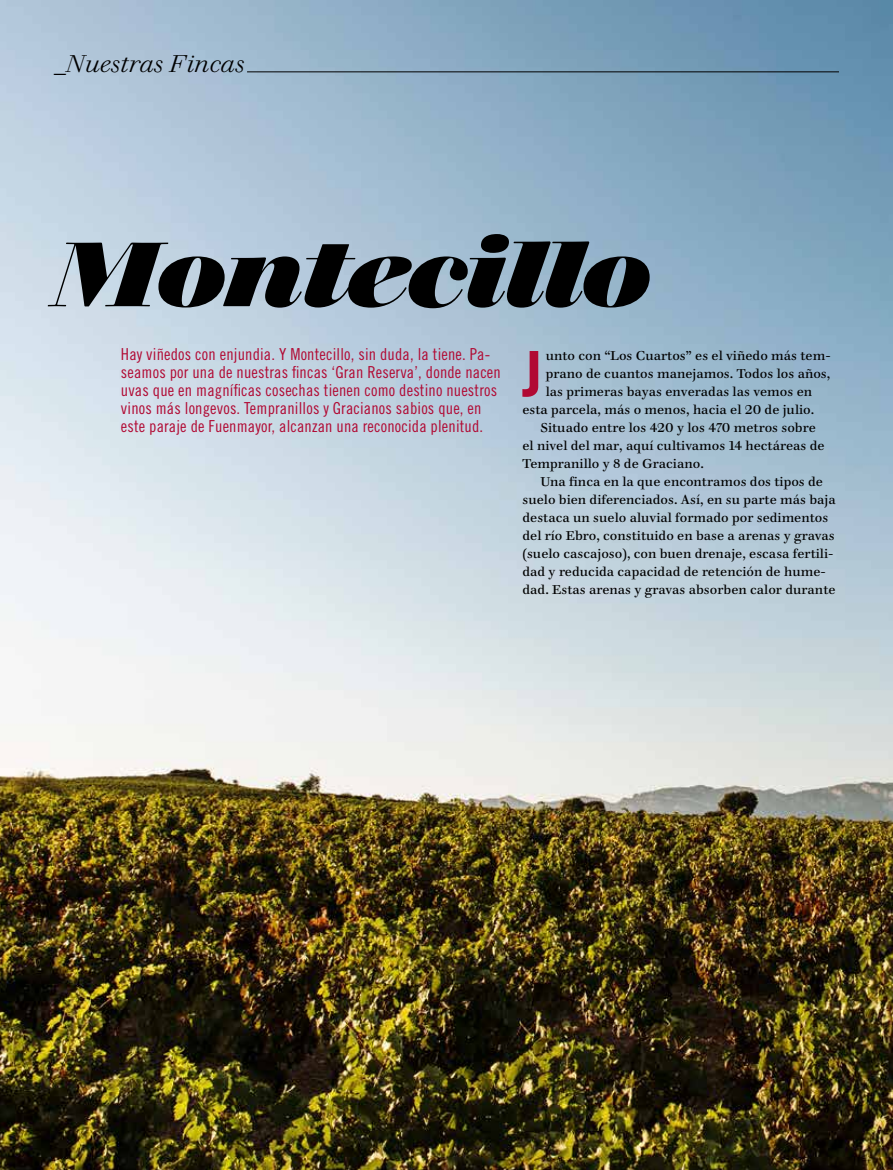
<style>
.page{position:relative;width:893px;height:1170px;background:#fff}
.page>*{position:absolute;margin:0;border:0;box-sizing:border-box;transform-origin:0 0}
.Titulo_Walbaum_60pt{font:italic 800 90px "Walbaum 60 pt";letter-spacing:-.03em;color:#000}
.P-Capitular_palo_seco{font:700 62.55px "Trade Gothic LT Std";color:#b10933}
.t1{font:italic 300 24px "Walbaum 18 pt";color:#000}
.Entradilla_roja{font:16.5px/18px "Trade Gothic LT Std Cn 18";letter-spacing:.01em;color:#b10933}
.P-Primera_Linea{font:12.75px/18px "Walbaum 12 pt";color:#000}
.P-Capitular_palo_seco-2{font:12.75px "Walbaum 12 pt";color:#000}
</style>
<div class="page">
<img style="left:0;top:0;width:893px;height:1169px">
<hr style="left:247px;top:72px;width:592px;height:1px;background:#000">
<p class="t1" style="left:54px;top:44px;width:192px">_Nuestras Fincas</p>
<p class="Titulo_Walbaum_60pt" style="left:52px;top:201px;width:601px">Montecillo</p>
<p class="Entradilla_roja" style="left:121px;top:345px;width:381px">Hay viñedos con enjundia. Y Montecillo, sin duda, la tiene. Pa&shy;seamos por una de nuestras fincas ‘Gran Reserva’, donde nacen uvas que en magníficas cosechas tienen como destino nuestros vinos más longevos. Tempranillos y Gracianos sabios que, en este paraje de Fuenmayor, alcanzan una reconocida plenitud.</p>
<p class="P-Capitular_palo_seco" style="left:522px;top:335px;width:22px">J</p>
<p class="P-Capitular_palo_seco-2" style="left:546px;top:344px;width:286px">unto con “Los Cuartos” es el viñedo más tem-</p>
<p class="P-Capitular_palo_seco-2" style="left:546px;top:362px;width:286px">prano de cuantos manejamos. Todos los años,</p>
<p class="P-Capitular_palo_seco-2" style="left:546px;top:380px;width:268px">las primeras bayas enveradas las vemos en</p>
<p class="P-Capitular_palo_seco-2" style="left:522px;top:398px;width:293px">esta parcela, más o menos, hacia el 20 de julio.</p>
<p class="P-Primera_Linea" style="left:522px;top:417px;width:304px;text-indent:18px">Situado entre los 420 y los 470 metros sobre el nivel del mar, aquí cultivamos 14 hectáreas de<br>Tempranillo y 8 de Graciano.</p>
<p class="P-Primera_Linea" style="left:522px;top:471px;width:315px;text-indent:18px">Una finca en la que encontramos dos tipos de suelo bien diferenciados. Así, en su parte más baja destaca un suelo aluvial formado por sedimentos del río Ebro, constituido en base a arenas y gravas (suelo cascajoso), con buen drenaje, escasa fertili&shy;dad y reducida capacidad de retención de hume&shy;dad. Estas arenas y gravas absorben calor durante</p>
</div>
